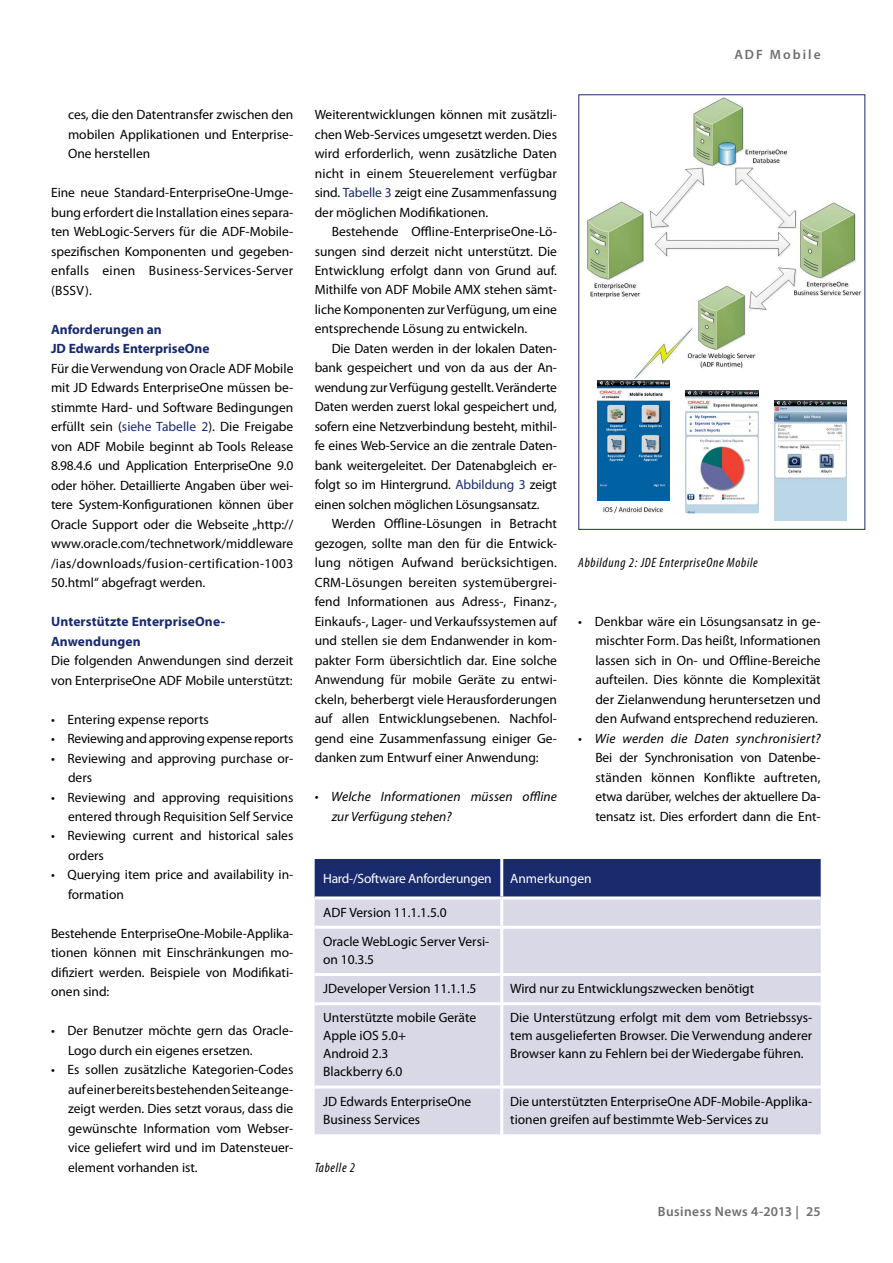
<style>
.page{position:relative;width:893px;height:1263px;background:#fff}
.page>*{position:absolute;margin:0;border:0;box-sizing:border-box;transform-origin:0 0}
.t1{font:13.5px/19.5px "Myriad Pro";color:#000;text-align:justify}
.t2{font:italic 13.5px/19.5px "Myriad Pro";letter-spacing:.01em;color:#000}
.t3{font:700 13.5px/19.5px "Myriad Pro";color:#192b6c}
.t4{font:italic condensed 13.5px "Myriad Pro";letter-spacing:.05em;color:#000}
.t5{font:13.5px "Myriad Pro";letter-spacing:-.02em;color:#000}
.t6{font:13.5px "Myriad Pro";letter-spacing:-.02em;color:#fff}
.t7{font:600 13.5px "Myriad Pro";letter-spacing:.03em;color:#6d6e71}
.t8{font:13.5px "Myriad Pro";color:#fff}
.t9{font:600 13.5px "Myriad Pro";letter-spacing:.15em;color:#6d6e71}
.s1{color:#192b6c}
</style>
<div class="page">
<div style="left:315px;top:859px;width:506px;height:37px;background:#192b6c"></div>
<div style="left:315px;top:899px;width:506px;height:235px;background:#d9d8e6"></div>
<hr style="left:500px;top:859px;width:3px;height:37px;background:#fff">
<hr style="left:500px;top:899px;width:3px;height:27px;background:#fff">
<hr style="left:315px;top:926px;width:187px;height:3px;background:#fff">
<hr style="left:502px;top:926px;width:319px;height:3px;background:#fff">
<hr style="left:500px;top:929px;width:3px;height:44px;background:#fff">
<hr style="left:315px;top:973px;width:187px;height:3px;background:#fff">
<hr style="left:502px;top:973px;width:319px;height:3px;background:#fff">
<hr style="left:500px;top:976px;width:3px;height:26px;background:#fff">
<hr style="left:315px;top:1002px;width:187px;height:3px;background:#fff">
<hr style="left:502px;top:1002px;width:319px;height:3px;background:#fff">
<hr style="left:500px;top:1005px;width:3px;height:80px;background:#fff">
<hr style="left:315px;top:1085px;width:187px;height:3px;background:#fff">
<hr style="left:502px;top:1085px;width:319px;height:3px;background:#fff">
<hr style="left:500px;top:1088px;width:3px;height:46px;background:#fff">
<img style="left:588px;top:98px;width:273px;height:423px">
<img style="left:686px;top:391px;width:73px;height:122px">
<img style="left:597px;top:380px;width:73px;height:121px">
<img style="left:774px;top:400px;width:72px;height:121px">
<p class="t1" style="left:68px;top:105px;width:227px">ces, die den Datentransfer zwischen den mobilen Applikationen und Enterprise-One herstellen</p>
<p class="t1" style="left:51px;top:183px;width:244px">Eine neue Standard-EnterpriseOne-Umge&shy;bung erfordert die Installation eines separa&shy;ten WebLogic-Servers für die ADF-Mobile&shy;spezifischen Komponenten und gegeben&shy;enfalls einen Business-Services-Server (BSSV).</p>
<p class="t3" style="left:51px;top:319px;width:160px">Anforderungen an<br>JD Edwards EnterpriseOne</p>
<p class="t1" style="left:51px;top:358px;width:244px">Für die Verwendung von Oracle ADF Mobile mit JD Edwards EnterpriseOne müssen be&shy;stimmte Hard- und Software Bedingungen erfüllt sein (<span class="s1">siehe Tabelle 2</span>). Die Freigabe von ADF Mobile beginnt ab Tools Release 8.98.4.6 und Application EnterpriseOne 9.0 oder höher. Detaillierte Angaben über wei&shy;tere System-Konfigurationen können über Oracle Support oder die Webseite „http:// www.oracle.com/technetwork/middleware /ias/downloads/fusion-certification-1003<br>50.html“ abgefragt werden.</p>
<p class="t3" style="left:51px;top:611px;width:176px">Unterstützte EnterpriseOne-<br>Anwendungen</p>
<p class="t1" style="left:51px;top:650px;width:244px">Die folgenden Anwendungen sind derzeit von EnterpriseOne ADF Mobile unterstützt:</p>
<p class="t1" style="left:51px;top:709px;width:159px">• Entering expense reports</p>
<p class="t5" style="left:51px;top:730px;width:244px">• Reviewing and approving expense reports</p>
<p class="t1" style="left:68px;top:748px;width:227px;text-indent:-17px">• Reviewing and approving purchase or&shy;ders</p>
<p class="t1" style="left:51px;top:787px;width:244px;text-align:right">• Reviewing and approving requisitions entered through Requisition Self Service</p>
<p class="t1" style="left:68px;top:826px;width:227px;text-indent:-17px">• Reviewing current and historical sales orders</p>
<p class="t1" style="left:68px;top:865px;width:227px;text-indent:-17px">• Querying item price and availability in&shy;formation</p>
<p class="t1" style="left:51px;top:923px;width:244px">Bestehende EnterpriseOne-Mobile-Applika&shy;tionen können mit Einschränkungen mo&shy;difiziert werden. Beispiele von Modifikati&shy;onen sind:</p>
<p class="t1" style="left:68px;top:1021px;width:227px;text-indent:-17px">• Der Benutzer möchte gern das Oracle-<br>Logo durch ein eigenes ersetzen.</p>
<p class="t1" style="left:68px;top:1060px;width:227px;text-indent:-17px">• Es sollen zusätzliche Kategorien-Codes auf einer bereits bestehenden Seite ange&shy;zeigt werden. Dies setzt voraus, dass die gewünschte Information vom Webser&shy;vice geliefert wird und im Datensteuer&shy;element vorhanden ist.</p>
<p class="t1" style="left:315px;top:105px;width:244px">Weiterentwicklungen können mit zusätzli&shy;chen Web-Services umgesetzt werden. Dies wird erforderlich, wenn zusätzliche Daten nicht in einem Steuerelement verfügbar sind. <span class="s1">Tabelle 3</span> zeigt eine Zusammenfassung der möglichen Modifikationen.</p>
<p class="t1" style="left:315px;top:221px;width:244px;text-indent:17px">Bestehende Offline-EnterpriseOne-Lö&shy;sungen sind derzeit nicht unterstützt. Die Entwicklung erfolgt dann von Grund auf.<br>Mithilfe von ADF Mobile AMX stehen sämt&shy;liche Komponenten zur Verfügung, um eine entsprechende Lösung zu entwickeln.</p>
<p class="t1" style="left:315px;top:338px;width:244px;text-indent:17px">Die Daten werden in der lokalen Daten&shy;bank gespeichert und von da aus der An&shy;wendung zur Verfügung gestellt. Veränderte Daten werden zuerst lokal gespeichert und, sofern eine Netzverbindung besteht, mithil&shy;fe eines Web-Service an die zentrale Daten&shy;bank weitergeleitet. Der Datenabgleich er&shy;folgt so im Hintergrund. <span class="s1">Abbildung 3</span> zeigt einen solchen möglichen Lösungsansatz.</p>
<p class="t1" style="left:315px;top:514px;width:244px;text-indent:17px">Werden Offline-Lösungen in Betracht gezogen, sollte man den für die Entwick&shy;lung nötigen Aufwand berücksichtigen.<br>CRM-Lösungen bereiten systemübergrei&shy;fend Informationen aus Adress-, Finanz-, Einkaufs-, Lager- und Verkaufssystemen auf und stellen sie dem Endanwender in kom&shy;pakter Form übersichtlich dar. Eine solche Anwendung für mobile Geräte zu entwi&shy;ckeln, beherbergt viele Herausforderungen auf allen Entwicklungsebenen. Nachfol&shy;gend eine Zusammenfassung einiger Ge&shy;danken zum Entwurf einer Anwendung:</p>
<p class="t2" style="left:332px;top:787px;width:227px;text-indent:-17px">• Welche Informationen müssen offline zur Verfügung stehen?</p>
<p class="t9" style="left:734px;top:46px;width:88px">ADF Mobile</p>
<p class="t4" style="left:578px;top:555px;width:181px">Abbildung 2: JDE EnterpriseOne Mobile</p>
<p class="t1" style="left:595px;top:611px;width:227px;text-indent:-17px">• Denkbar wäre ein Lösungsansatz in ge&shy;mischter Form. Das heißt, Informationen lassen sich in On- und Offline-Bereiche aufteilen. Dies könnte die Komplexität der Zielanwendung heruntersetzen und den Aufwand entsprechend reduzieren.</p>
<p class="t2" style="left:578px;top:728px;width:244px">• Wie werden die Daten synchronisiert?</p>
<p class="t1" style="left:595px;top:748px;width:227px">Bei der Synchronisation von Datenbe&shy;ständen können Konflikte auftreten, etwa darüber, welches der aktuellere Da&shy;tensatz ist. Dies erfordert dann die Ent-</p>
<p class="t6" style="left:323px;top:870px;width:170px">Hard-/Software Anforderungen</p>
<p class="t8" style="left:510px;top:870px;width:83px">Anmerkungen</p>
<p class="t1" style="left:323px;top:897px;width:168px;line-height:29.2px">ADF Version 11.1.1.5.0<br>Oracle WebLogic Server Versi-</p>
<p class="t1" style="left:323px;top:944px;width:155px;line-height:29.2px">on 10.3.5<br>JDeveloper Version 11.1.1.5</p>
<p class="t1" style="left:510px;top:979px;width:245px">Wird nur zu Entwicklungszwecken benötigt</p>
<p class="t1" style="left:323px;top:1009px;width:155px;line-height:18px;text-align:left">Unterstützte mobile Geräte<br>Apple iOS 5.0+<br>Android 2.3<br>Blackberry 6.0</p>
<p class="t1" style="left:510px;top:1009px;width:303px;line-height:18px">Die Unterstützung erfolgt mit dem vom Betriebssys&shy;tem ausgelieferten Browser. Die Verwendung anderer Browser kann zu Fehlern bei der Wiedergabe führen.</p>
<p class="t1" style="left:323px;top:1092px;width:150px;line-height:18px">JD Edwards EnterpriseOne<br>Business Services</p>
<p class="t1" style="left:510px;top:1092px;width:303px;line-height:18px">Die unterstützten EnterpriseOne ADF-Mobile-Applika&shy;tionen greifen auf bestimmte Web-Services zu</p>
<p class="t4" style="left:315px;top:1159px;width:42px">Tabelle 2</p>
<p class="t7" style="left:658px;top:1203px;width:164px">Business News 4-2013 | 25</p>
</div>
